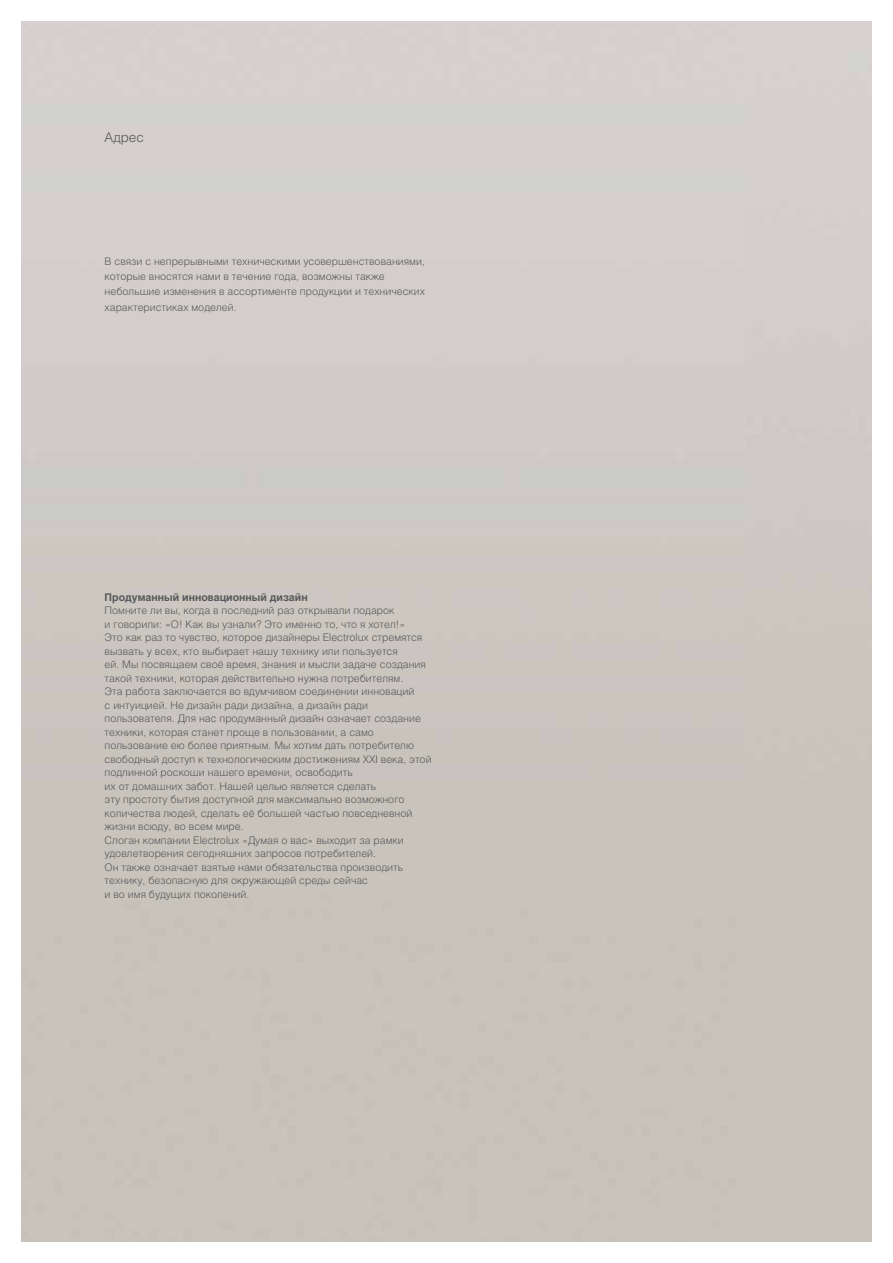
<style>
.page{position:relative;width:893px;height:1263px;background:#fff}
.page>*{position:absolute;margin:0;border:0;box-sizing:border-box;transform-origin:0 0}
.t1{font:300 13.5px "Helios";color:#58595b}
.t2{font:300 10.5px/13.5px "Helios";color:#58595b}
.t3{font:700 10.5px "Helios";color:#58595b}
</style>
<div class="page">
<p class="t1" style="left:105px;top:130px;width:41px">адрес</p>
<p class="t2" style="left:105px;top:254px;width:322px;line-height:15px">в связи с непрерывными техническими усовершенствованиями, которые вносятся нами в течение года, возможны также небольшие изменения в ассортименте продукции и технических характеристиках моделей.</p>
<p class="t3" style="left:105px;top:591px;width:205px">Продуманный инновационный дизайн</p>
<p class="t2" style="left:105px;top:604px;width:329px">Помните ли вы, когда в последний раз открывали подарок<br>и говорили: «о! как вы узнали? Это именно то, что я хотел!»<br>Это как раз то чувство, которое дизайнеры Electrolux стремятся вызвать у всех, кто выбирает нашу технику или пользуется<br>ей. мы посвящаем своё время, знания и мысли задаче создания такой техники, которая действительно нужна потребителям.<br>Эта работа заключается во вдумчивом соединении инноваций<br>с интуицией. не дизайн ради дизайна, а дизайн ради пользователя. Для нас продуманный дизайн означает создание техники, которая станет проще в пользовании, а само пользование ею более приятным. мы хотим дать потребителю свободный доступ к технологическим достижениям XXI века, этой подлинной роскоши нашего времени, освободить<br>их от домашних забот. нашей целью является сделать<br>эту простоту бытия доступной для максимально возможного количества людей, сделать её большей частью повседневной жизни всюду, во всем мире.<br>слоган компании Electrolux «Думая о вас» выходит за рамки удовлетворения сегодняшних запросов потребителей.<br>он также означает взятые нами обязательства производить технику, безопасную для окружающей среды сейчас<br>и во имя будущих поколений.</p>
</div>
